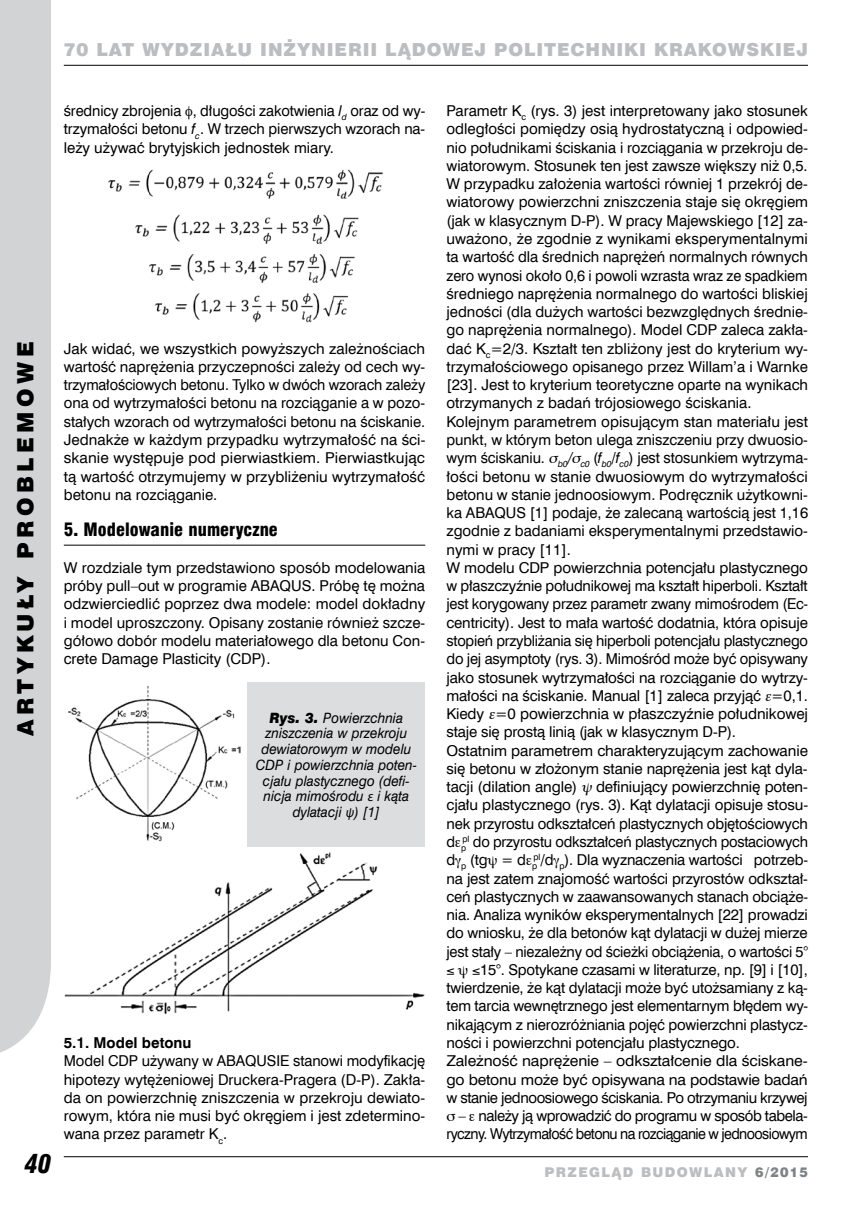
<style>
.page{position:relative;width:859px;height:1212px;background:#fff}
.page>*{position:absolute;margin:0;border:0;box-sizing:border-box;transform-origin:0 0}
.t1{font:italic 25.5px "Swis 721 Blk Cn EU";color:#000;scale:.95 1}
.t2{font:22.5px "Swis 721 Blk EU";letter-spacing:.2em;color:#000}
.t3{font:18px "Swis 721 Blk EU";letter-spacing:.05em;color:#bcbdc0}
.t4{font:18px "Swis 721 Blk Cn EU";color:#000}
.t5{font:15px/18.3px "Swis 721 EU Normal";letter-spacing:-.005em;color:#000;text-align:justify}
.t6{font:15px/18.3px "Swis 721 EU Normal";letter-spacing:-.04em;color:#000;text-align:right}
.t7{font:15px "Swis 721 EU Bold";color:#000}
.t8{font:14.25px/15.8px "Swis 721 EU Italic";color:#000;text-align:center;scale:.95 1}
.t9{font:13.5px "Swis 721 Blk EU";letter-spacing:.1em;color:#bcbdc0}
.s1{font-family:"Swis 721 EU Italic"}
.s2{font-family:"Swis 721 Blk EU";font-style:italic}
.s3{font-family:"Myriad Pro";font-style:italic}
.s4{font-style:italic}
.s5{color:#808285}
</style>
<div class="page">
<div style="left:0;top:0;width:51px;height:1053px;background:#d1d3d4"></div>
<hr style="left:64px;top:1156px;width:744px;height:1px;background:#000">
<hr style="left:64px;top:65px;width:744px;height:1px;background:#000">
<hr style="left:64px;top:545px;width:361px;height:1px;background:#000">
<img style="left:108px;top:169px;width:275px;height:154px">
<img style="left:68px;top:687px;width:173px;height:155px">
<img style="left:64px;top:852px;width:361px;height:163px">
<div style="left:248px;top:682px;width:177px;height:165px;background:#dcddde"></div>
<p class="t3" style="left:64px;top:38px;width:746px">70 LAT WYDZIAŁU INŻYNIERII LĄDOWEJ POLITECHNIKI KRAKOWSKIEJ</p>
<p class="t5" style="left:64px;top:102px;width:363px">średnicy zbrojenia , długości zakotwienia <span class="s1">l</span><sub>d</sub> oraz od wy&shy;trzymałości betonu <span class="s1">f</span><sub>c</sub>. W trzech pierwszych wzorach na&shy;leży używać brytyjskich jednostek miary.</p>
<h2 class="t2" style="left:11px;top:736px;width:395px;rotate:-90deg">ARTYKUŁY PROBLEMOWE</h2>
<p class="t5" style="left:64px;top:340px;width:363px">Jak widać, we wszystkich powyższych zależnościach wartość naprężenia przyczepności zależy od cech wy&shy;trzymałościowych betonu. Tylko w dwóch wzorach zależy ona od wytrzymałości betonu na rozciąganie a w pozo&shy;stałych wzorach od wytrzymałości betonu na ściskanie.<br>Jednakże w każdym przypadku wytrzymałość na ści&shy;skanie występuje pod pierwiastkiem. Pierwiastkując tą wartość otrzymujemy w przybliżeniu wytrzymałość betonu na rozciąganie.</p>
<p class="t4" style="left:64px;top:519px;width:216px">5. Modelowanie numeryczne</p>
<p class="t5" style="left:64px;top:559px;width:363px">W rozdziale tym przedstawiono sposób modelowania próby pull–out w programie ABAQUS. Próbę tę można odzwierciedlić poprzez dwa modele: model dokładny i model uproszczony. Opisany zostanie również szcze&shy;gółowo dobór modelu materiałowego dla betonu Con&shy;crete Damage Plasticity (CDP).</p>
<p class="t8" style="left:256px;top:710px;width:171px"><span class="s2">Rys. 3.</span> Powierzchnia zniszczenia w przekroju dewiatorowym w modelu<br>CDP i powierzchnia poten&shy;cjału plastycznego (defi&shy;nicja mimośrodu <span class="s3">ε</span> i kąta dylatacji <span class="s3">ψ</span>) [1]</p>
<h1 class="t1" style="left:25px;top:1148px;width:29px">40</h1>
<p class="t7" style="left:64px;top:1033px;width:129px">5.1. Model betonu</p>
<p class="t5" style="left:64px;top:1052px;width:363px">Model CDP używany w ABAQUSIE stanowi modyfikację hipotezy wytężeniowej Druckera-Pragera (D-P). Zakła&shy;da on powierzchnię zniszczenia w przekroju dewiato&shy;rowym, która nie musi być okręgiem i jest zdetermino&shy;wana przez parametr K<sub>c</sub>.</p>
<p class="t5" style="left:446px;top:102px;width:363px;text-align:left">Parametr K<sub>c</sub> (rys. 3) jest interpretowany jako stosunek odległości pomiędzy osią hydrostatyczną i odpowied&shy;nio południkami ściskania i rozciągania w przekroju de&shy;wiatorowym. Stosunek ten jest zawsze większy niż 0,5.<br>W przypadku założenia wartości równiej 1 przekrój de&shy;wiatorowy powierzchni zniszczenia staje się okręgiem (jak w klasycznym D-P). W pracy Majewskiego [12] za&shy;uważono, że zgodnie z wynikami eksperymentalnymi ta wartość dla średnich naprężeń normalnych równych zero wynosi około 0,6 i powoli wzrasta wraz ze spadkiem średniego naprężenia normalnego do wartości bliskiej jedności (dla dużych wartości bezwzględnych średnie&shy;go naprężenia normalnego). Model CDP zaleca zakła&shy;dać K<sub>c</sub>=2/3. Kształt ten zbliżony jest do kryterium wy&shy;trzymałościowego opisanego przez Willam’a i Warnke [23]. Jest to kryterium teoretyczne oparte na wynikach otrzymanych z badań trójosiowego ściskania.<br>Kolejnym parametrem opisującym stan materiału jest punkt, w którym beton ulega zniszczeniu przy dwuosio&shy;wym ściskaniu. <sub>b0</sub><span class="s4">/</span> <sub>c0</sub> (<span class="s1">f</span><sub>b0</sub><span class="s1">/f</span><sub>c0</sub>) jest stosunkiem wytrzyma&shy;łości betonu w stanie dwuosiowym do wytrzymałości betonu w stanie jednoosiowym. Podręcznik użytkowni&shy;ka ABAQUS [1] podaje, że zalecaną wartością jest 1,16 zgodnie z badaniami eksperymentalnymi przedstawio&shy;nymi w pracy [11].<br>W modelu CDP powierzchnia potencjału plastycznego w płaszczyźnie południkowej ma kształt hiperboli. Kształt jest korygowany przez parametr zwany mimośrodem (Ec&shy;centricity). Jest to mała wartość dodatnia, która opisuje stopień przybliżania się hiperboli potencjału plastycznego do jej asymptoty (rys. 3). Mimośród może być opisywany jako stosunek wytrzymałości na rozciąganie do wytrzy&shy;małości na ściskanie. Manual [1] zaleca przyjąć =0,1.<br>Kiedy =0 powierzchnia w płaszczyźnie południkowej staje się prostą linią (jak w klasycznym D-P).<br>Ostatnim parametrem charakteryzującym zachowanie się betonu w złożonym stanie naprężenia jest kąt dyla&shy;tacji (dilation angle)</p>
<p class="t5" style="left:446px;top:778px;width:363px;text-indent:150px">definiujący powierzchnię poten&shy;cjału plastycznego (rys. 3). Kąt dylatacji opisuje stosu&shy;nek przyrostu odkształceń plastycznych objętościowych d <sub>p</sub></p>
<p class="t5" style="left:446px;top:833px;width:363px;text-indent:16px"><sup>pl</sup> do przyrostu odkształceń plastycznych postaciowych d <sub>p</sub> (tg = d <sub>p</sub></p>
<p class="t5" style="left:446px;top:851px;width:363px;text-align:left;text-indent:87px"><sup>pl</sup>/d <sub>p</sub>). Dla wyznaczenia wartości ψ potrzeb&shy;na jest zatem znajomość wartości przyrostów odkształ&shy;ceń plastycznych w zaawansowanych stanach obciąże&shy;nia. Analiza wyników eksperymentalnych [22] prowadzi do wniosku, że dla betonów kąt dylatacji w dużej mierze jest stały – niezależny od ścieżki obciążenia, o wartości 5° ≤ ≤15°. Spotykane czasami w literaturze, np. [9] i [10], twierdzenie, że kąt dylatacji może być utożsamiany z ką&shy;tem tarcia wewnętrznego jest elementarnym błędem wy&shy;nikającym z nierozróżniania pojęć powierzchni plastycz&shy;ności i powierzchni potencjału plastycznego.<br>Zależność naprężenie – odkształcenie dla ściskane&shy;go betonu może być opisywana na podstawie badań w stanie jednoosiowego ściskania. Po otrzymaniu krzywej</p>
<p class="t6" style="left:446px;top:1107px;width:363px">– należy ją wprowadzić do programu w sposób tabela&shy;ryczny. Wytrzymałość betonu na rozciąganie w jednoosiowym</p>
<p class="t9" style="left:545px;top:1163px;width:265px">PRZEGLĄD BUDOWLANY <span class="s5">6/2015</span></p>
</div>
